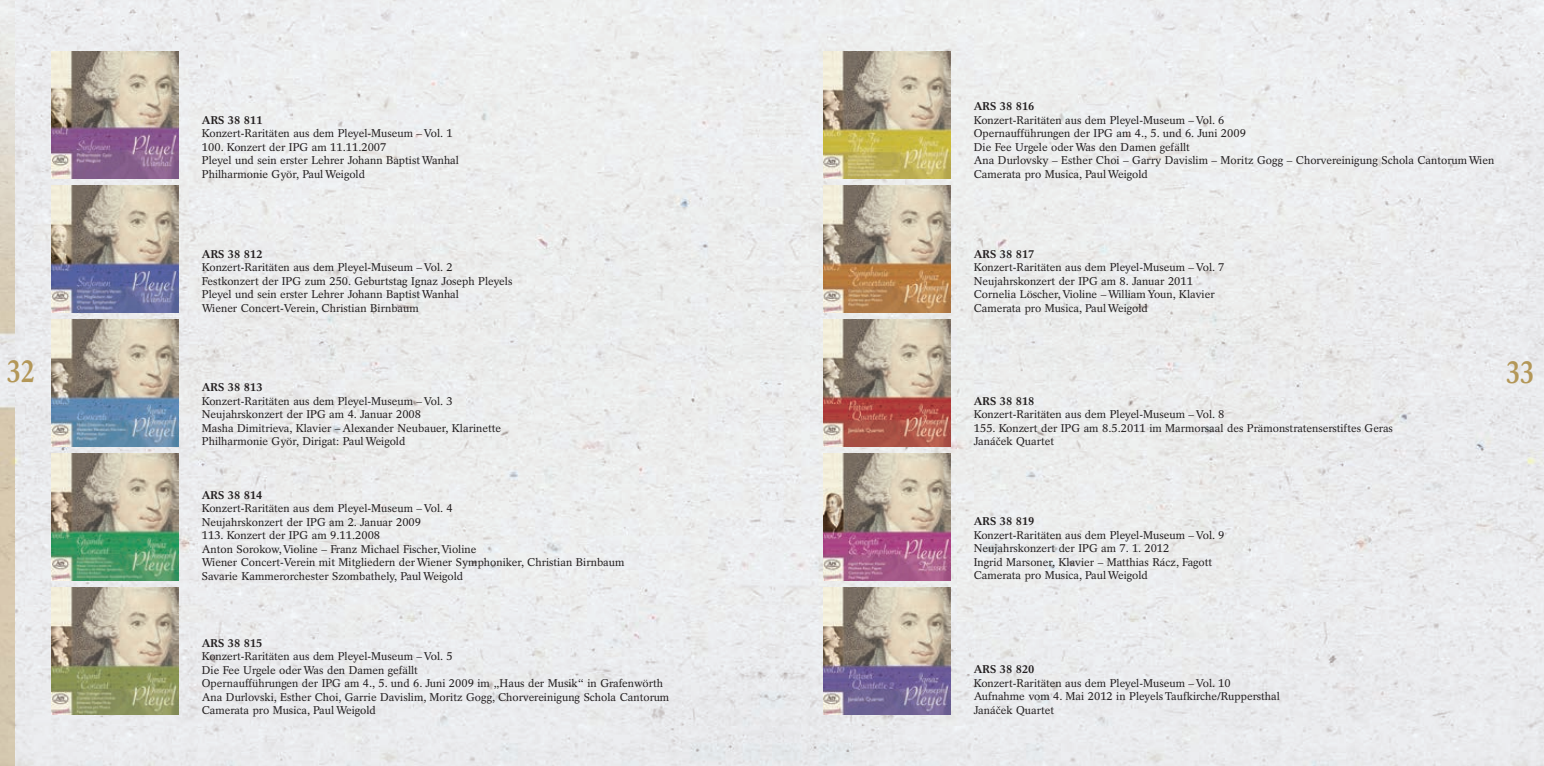
<style>
.page{position:relative;width:1544px;height:766px;background:#fff}
.page>*{position:absolute;margin:0;border:0;box-sizing:border-box;transform-origin:0 0}
.t1{font:700 31.5px "Rotation LT Std";color:#b39758;scale:.8 1}
.t2{font:11.25px/13.5px "Rotation LT Std";color:#231f20}
.t3{font:700 11.25px "Rotation LT Std";color:#231f20}
</style>
<div class="page">
<img style="left:772px;top:0;width:771px;height:765px">
<div style="left:0;top:0;width:772px;height:765px;background:#ececed"></div>
<img style="left:51px;top:51px;width:128px;height:128px">
<img style="left:51px;top:587px;width:128px;height:127px">
<img style="left:51px;top:185px;width:128px;height:128px">
<img style="left:51px;top:453px;width:128px;height:127px">
<img style="left:51px;top:319px;width:128px;height:127px">
<img style="left:823px;top:51px;width:127px;height:128px">
<img style="left:823px;top:587px;width:127px;height:127px">
<img style="left:823px;top:185px;width:127px;height:128px">
<img style="left:823px;top:453px;width:127px;height:127px">
<img style="left:823px;top:319px;width:127px;height:127px">
<h1 class="t1" style="left:7px;top:359px;width:37px">32</h1>
<p class="t3" style="left:202px;top:115px;width:62px">ARS 38 811</p>
<p class="t2" style="left:202px;top:127px;width:259px">Konzert-Raritäten aus dem Pleyel-Museum – Vol. 1<br>100. Konzert der IPG am 11.11.2007<br>Pleyel und sein erster Lehrer Johann Baptist Wanhal Philharmonie Györ, Paul Weigold</p>
<p class="t3" style="left:202px;top:249px;width:62px">ARS 38 812</p>
<p class="t2" style="left:202px;top:261px;width:312px">Konzert-Raritäten aus dem Pleyel-Museum – Vol. 2<br>Festkonzert der IPG zum 250. Geburtstag Ignaz Joseph Pleyels Pleyel und sein erster Lehrer Johann Baptist Wanhal<br>Wiener Concert-Verein, Christian Birnbaum</p>
<p class="t3" style="left:202px;top:383px;width:62px">ARS 38 813</p>
<p class="t2" style="left:202px;top:395px;width:301px">Konzert-Raritäten aus dem Pleyel-Museum – Vol. 3<br>Neujahrskonzert der IPG am 4. Januar 2008<br>Masha Dimitrieva, Klavier – Alexander Neubauer, Klarinette Philharmonie Györ, Dirigat: Paul Weigold</p>
<p class="t3" style="left:202px;top:490px;width:62px">ARS 38 814</p>
<p class="t2" style="left:202px;top:502px;width:424px">Konzert-Raritäten aus dem Pleyel-Museum – Vol. 4<br>Neujahrskonzert der IPG am 2. Januar 2009<br>113. Konzert der IPG am 9.11.2008<br>Anton Sorokow, Violine – Franz Michael Fischer, Violine<br>Wiener Concert-Verein mit Mitgliedern der Wiener Symphoniker, Christian Birnbaum Savarie Kammerorchester Szombathely, Paul Weigold</p>
<p class="t3" style="left:202px;top:638px;width:62px">ARS 38 815</p>
<p class="t2" style="left:202px;top:650px;width:469px">Konzert-Raritäten aus dem Pleyel-Museum – Vol. 5<br>Die Fee Urgele oder Was den Damen gefällt<br>Opernaufführungen der IPG am 4., 5. und 6. Juni 2009 im „Haus der Musik“ in Grafenwörth Ana Durlovski, Esther Choi, Garrie Davislim, Moritz Gogg, Chorvereinigung Schola Cantorum Camerata pro Musica, Paul Weigold</p>
<p class="t3" style="left:973px;top:102px;width:62px">ARS 38 816</p>
<p class="t2" style="left:973px;top:114px;width:522px">Konzert-Raritäten aus dem Pleyel-Museum – Vol. 6<br>Opernaufführungen der IPG am 4., 5. und 6. Juni 2009<br>Die Fee Urgele oder Was den Damen gefällt<br>Ana Durlovsky – Esther Choi – Garry Davislim – Moritz Gogg – Chorvereinigung Schola Cantorum Wien Camerata pro Musica, Paul Weigold</p>
<p class="t3" style="left:973px;top:249px;width:62px">ARS 38 817</p>
<p class="t2" style="left:973px;top:261px;width:252px">Konzert-Raritäten aus dem Pleyel-Museum – Vol. 7<br>Neujahrskonzert der IPG am 8. Januar 2011<br>Cornelia Löscher, Violine – William Youn, Klavier Camerata pro Musica, Paul Weigold</p>
<p class="t3" style="left:973px;top:396px;width:62px">ARS 38 818</p>
<p class="t2" style="left:973px;top:408px;width:421px">Konzert-Raritäten aus dem Pleyel-Museum – Vol. 8<br>155. Konzert der IPG am 8.5.2011 im Marmorsaal des Prämonstratenserstiftes Geras<br>Janácˇek Quartet</p>
<h1 class="t1" style="left:1506px;top:360px;width:37px">33</h1>
<p class="t3" style="left:973px;top:517px;width:62px">ARS 38 819</p>
<p class="t2" style="left:973px;top:529px;width:252px">Konzert-Raritäten aus dem Pleyel-Museum – Vol. 9<br>Neujahrskonzert der IPG am 7. 1. 2012<br>Ingrid Marsoner, Klavier – Matthias Rácz, Fagott Camerata pro Musica, Paul Weigold</p>
<p class="t3" style="left:973px;top:664px;width:62px">ARS 38 820</p>
<p class="t2" style="left:973px;top:676px;width:307px">Konzert-Raritäten aus dem Pleyel-Museum – Vol. 10<br>Aufnahme vom 4. Mai 2012 in Pleyels Taufkirche/Ruppersthal<br>Janácˇek Quartet</p>
</div>
